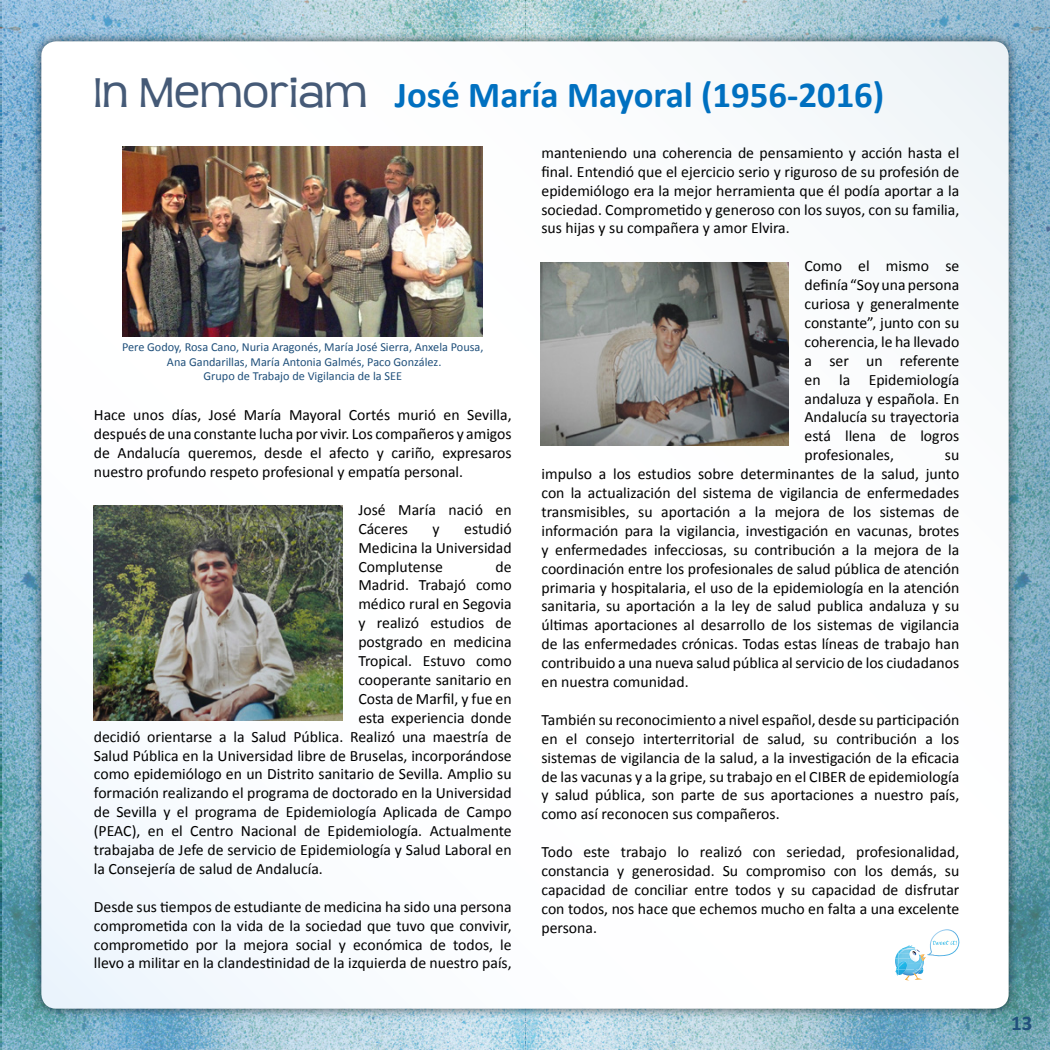
<style>
.page{position:relative;width:1050px;height:1050px;background:#fff}
.page>*{position:absolute;margin:0;border:0;box-sizing:border-box;transform-origin:0 0}
.t1{font:43.75px "Teen";color:#455a77}
.t2{font:700 36.75px "Calibri";color:#0070c0}
.t3{font:700 21px "Calibri";color:#20507b}
.t4{font:15.75px/18.9px "Calibri";color:#000;text-align:justify}
.t5{font:12.25px/14.7px "Calibri";color:#20507b;text-align:center}
</style>
<div class="page">
<img style="left:0;top:0;width:1050px;height:1050px">
<div style="left:31px;top:31px;width:987px;height:987px;background:#000;opacity:.6"></div>
<div style="left:41px;top:41px;width:968px;height:968px;background:#fefeff;border-radius:15px"></div>
<img style="left:123px;top:146px;width:360px;height:190px">
<img style="left:540px;top:263px;width:249px;height:182px">
<img style="left:94px;top:506px;width:249px;height:214px">
<svg style="left:895px;top:929px;width:65px;height:52px"></svg>
<h1 class="t1" style="left:94px;top:66px;width:275px">In Memoriam</h1>
<h2 class="t2" style="left:395px;top:72px;width:491px">José María Mayoral (1956-2016)</h2>
<p class="t5" style="left:122px;top:340px;width:363px">Pere Godoy, Rosa Cano, Nuria Aragonés, María José Sierra, Anxela Pousa,<br>Ana Gandarillas, María Antonia Galmés, Paco González.<br>Grupo de Trabajo de Vigilancia de la SEE</p>
<p class="t4" style="left:94px;top:406px;width:419px">Hace unos días, José María Mayoral Cortés murió en Sevilla, después de una constante lucha por vivir. Los compañeros y amigos de Andalucía queremos, desde el afecto y cariño, expresaros nuestro profundo respeto profesional y empatía personal.</p>
<p class="t4" style="left:358px;top:500px;width:155px">José María nació en<br>Cáceres</p>
<p class="t4" style="left:358px;top:519px;width:155px;text-indent:106px">estudió Medicina la Universidad Complutense</p>
<p class="t4" style="left:433px;top:519px;width:9px">y</p>
<p class="t4" style="left:496px;top:557px;width:18px">de</p>
<p class="t4" style="left:358px;top:576px;width:155px">Madrid. Trabajó como</p>
<p class="t4" style="left:358px;top:595px;width:155px">médico rural en Segovia</p>
<p class="t4" style="left:358px;top:614px;width:155px">y realizó estudios de</p>
<p class="t4" style="left:358px;top:633px;width:155px">postgrado en medicina</p>
<p class="t4" style="left:358px;top:651px;width:155px">Tropical. Estuvo como</p>
<p class="t4" style="left:358px;top:670px;width:155px">cooperante sanitario en</p>
<p class="t4" style="left:358px;top:689px;width:155px">Costa de Marfil, y fue en</p>
<p class="t4" style="left:358px;top:708px;width:155px">esta experiencia donde</p>
<p class="t4" style="left:94px;top:727px;width:419px">decidió orientarse a la Salud Pública. Realizó una maestría de</p>
<p class="t4" style="left:94px;top:746px;width:419px">Salud Pública en la Universidad libre de Bruselas, incorporándose</p>
<p class="t4" style="left:94px;top:765px;width:419px">como epidemiólogo en un Distrito sanitario de Sevilla. Amplio su</p>
<p class="t4" style="left:94px;top:784px;width:419px">formación realizando el programa de doctorado en la Universidad</p>
<p class="t4" style="left:94px;top:803px;width:419px">de Sevilla y el programa de Epidemiología Aplicada de Campo</p>
<p class="t4" style="left:94px;top:822px;width:419px">(PEAC), en el Centro Nacional de Epidemiología. Actualmente</p>
<p class="t4" style="left:94px;top:840px;width:419px">trabajaba de Jefe de servicio de Epidemiología y Salud Laboral en</p>
<p class="t4" style="left:94px;top:859px;width:231px">la Consejería de salud de Andalucía.</p>
<p class="t4" style="left:94px;top:897px;width:419px">Desde sus tiempos de estudiante de medicina ha sido una persona comprometida con la vida de la sociedad que tuvo que convivir, comprometido por la mejora social y económica de todos, le llevo a militar en la clandestinidad de la izquierda de nuestro país,</p>
<p class="t4" style="left:542px;top:143px;width:419px">manteniendo una coherencia de pensamiento y acción hasta el final. Entendió que el ejercicio serio y riguroso de su profesión de epidemiólogo era la mejor herramienta que él podía aportar a la sociedad. Comprometido y generoso con los suyos, con su familia, sus hijas y su compañera y amor Elvira.</p>
<p class="t4" style="left:804px;top:257px;width:156px">Como el mismo se definía “Soy una persona curiosa y generalmente constante”, junto con su coherencia, le ha llevado a ser un referente en la Epidemiología andaluza y española. En Andalucía su trayectoria está llena de logros profesionales,</p>
<p class="t4" style="left:542px;top:446px;width:419px;text-indent:403px">su impulso a los estudios sobre determinantes de la salud, junto con la actualización del sistema de vigilancia de enfermedades transmisibles, su aportación a la mejora de los sistemas de información para la vigilancia, investigación en vacunas, brotes y enfermedades infecciosas, su contribución a la mejora de la coordinación entre los profesionales de salud pública de atención primaria y hospitalaria, el uso de la epidemiología en la atención sanitaria, su aportación a la ley de salud publica andaluza y su últimas aportaciones al desarrollo de los sistemas de vigilancia de las enfermedades crónicas. Todas estas líneas de trabajo han contribuido a una nueva salud pública al servicio de los ciudadanos en nuestra comunidad.</p>
<p class="t4" style="left:542px;top:710px;width:419px">También su reconocimiento a nivel español, desde su participación en el consejo interterritorial de salud, su contribución a los sistemas de vigilancia de la salud, a la investigación de la eficacia de las vacunas y a la gripe, su trabajo en el CIBER de epidemiología y salud pública, son parte de sus aportaciones a nuestro país, como así reconocen sus compañeros.</p>
<p class="t4" style="left:542px;top:843px;width:419px">Todo este trabajo lo realizó con seriedad, profesionalidad, constancia y generosidad. Su compromiso con los demás, su capacidad de conciliar entre todos y su capacidad de disfrutar con todos, nos hace que echemos mucho en falta a una excelente persona.</p>
<h3 class="t3" style="left:1011px;top:1010px;width:23px">13</h3>
</div>
